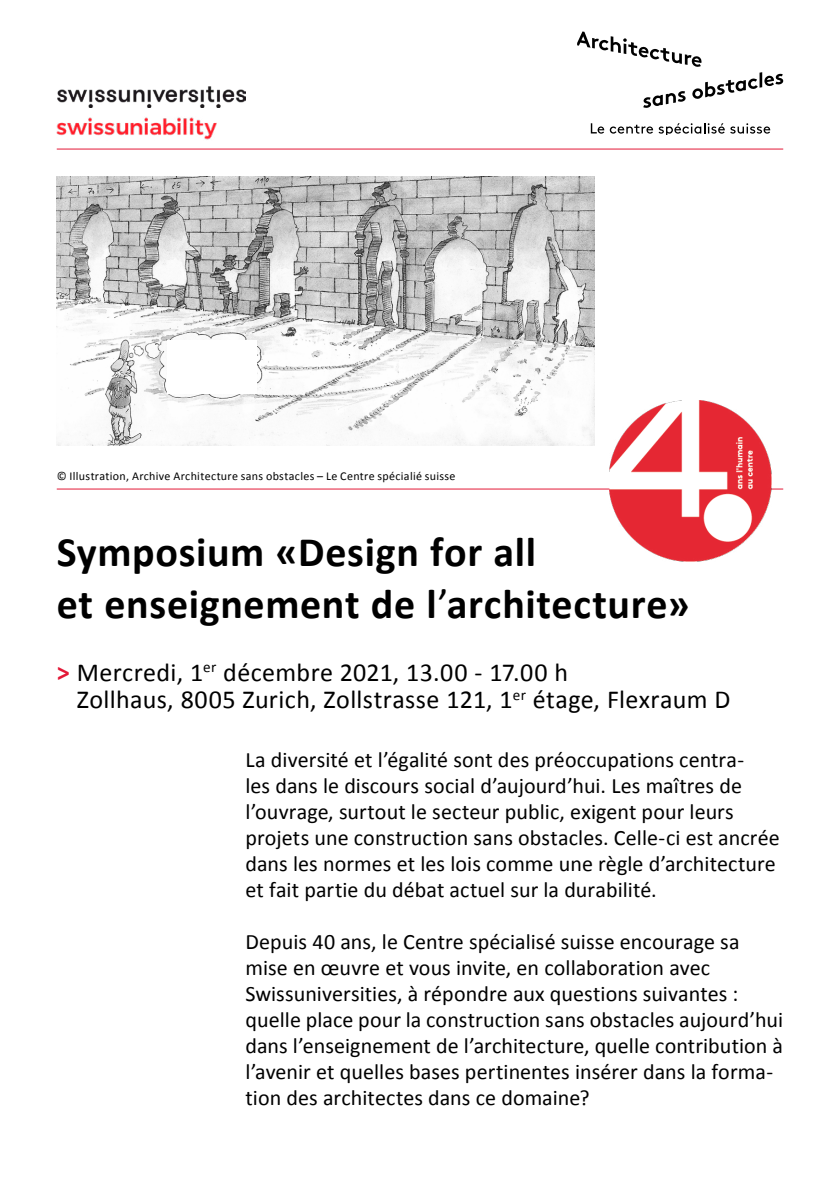
<style>
.page{position:relative;width:840px;height:1191px;background:#fff}
.page>*{position:absolute;margin:0;border:0;box-sizing:border-box;transform-origin:0 0}
._1_Haupttitel_36{font:700 42px "Calibri";letter-spacing:.015em;color:#000}
._3_Kapiteltitel_16{font:26px "Calibri";letter-spacing:.015em;color:#000}
._5_Lauftext_11{font:22px/26px "Calibri";letter-spacing:.005em;color:#000}
.t1{font:12px "Calibri";letter-spacing:.025em;color:#000}
.s1{font-weight:400}
.s2{font-weight:700;color:#e31837}
</style>
<div class="page">
<svg style="left:590px;top:123px;width:62px;height:11px"></svg>
<svg style="left:658px;top:123px;width:111px;height:12px"></svg>
<svg style="left:577px;top:31px;width:205px;height:77px"></svg>
<hr style="left:57px;top:489px;width:725px;height:1px;background:#e31837">
<img style="left:609px;top:400px;width:162px;height:162px">
<img style="left:57px;top:86px;width:188px;height:22px">
<img style="left:57px;top:117px;width:160px;height:23px">
<img style="left:57px;top:177px;width:537px;height:269px">
<hr style="left:57px;top:149px;width:725px;height:1px;background:#e31837">
<div style="left:167px;top:340px;width:90px;height:54px;background:#fff"></div>
<p class="t1" style="left:57px;top:468px;width:400px">© Illustration, Archive Architecture sans obstacles – Le Centre spécialié suisse</p>
<p class="_1_Haupttitel_36" style="left:57px;top:525px;width:480px">Symposium «Design for all</p>
<p class="_1_Haupttitel_36" style="left:57px;top:577px;width:634px">et enseignement de l<span class="s1">’</span>architecture»</p>
<p class="_3_Kapiteltitel_16" style="left:57px;top:655px;width:512px"><span class="s2">&gt;</span> Mercredi, 1<sup>er</sup> décembre 2021, 13.00 - 17.00 h</p>
<p class="_3_Kapiteltitel_16" style="left:77px;top:683px;width:654px">Zollhaus, 8005 Zurich, Zollstrasse 121, 1<sup>er</sup> étage, Flexraum D</p>
<p class="_5_Lauftext_11" style="left:245px;top:746px;width:535px">La diversité et l’égalité sont des préoccupations centra-<br>les dans le discours social d’aujourd’hui. Les maîtres de l’ouvrage, surtout le secteur public, exigent pour leurs projets une construction sans obstacles. Celle-ci est ancrée dans les normes et les lois comme une règle d’architecture et fait partie du débat actuel sur la durabilité.</p>
<p class="_5_Lauftext_11" style="left:245px;top:928px;width:495px">Depuis 40 ans, le Centre spécialisé suisse encourage sa mise en œuvre et vous invite, en collaboration avec<br>Swissuniversities, à répondre aux questions suivantes :</p>
<p class="_5_Lauftext_11" style="left:245px;top:1006px;width:539px;text-align:justify">quelle place pour la construction sans obstacles aujourd’hui dans l’enseignement de l’architecture, quelle contribution à l’avenir et quelles bases pertinentes insérer dans la forma-</p>
<p class="_5_Lauftext_11" style="left:245px;top:1084px;width:345px">tion des architectes dans ce domaine?</p>
</div>
